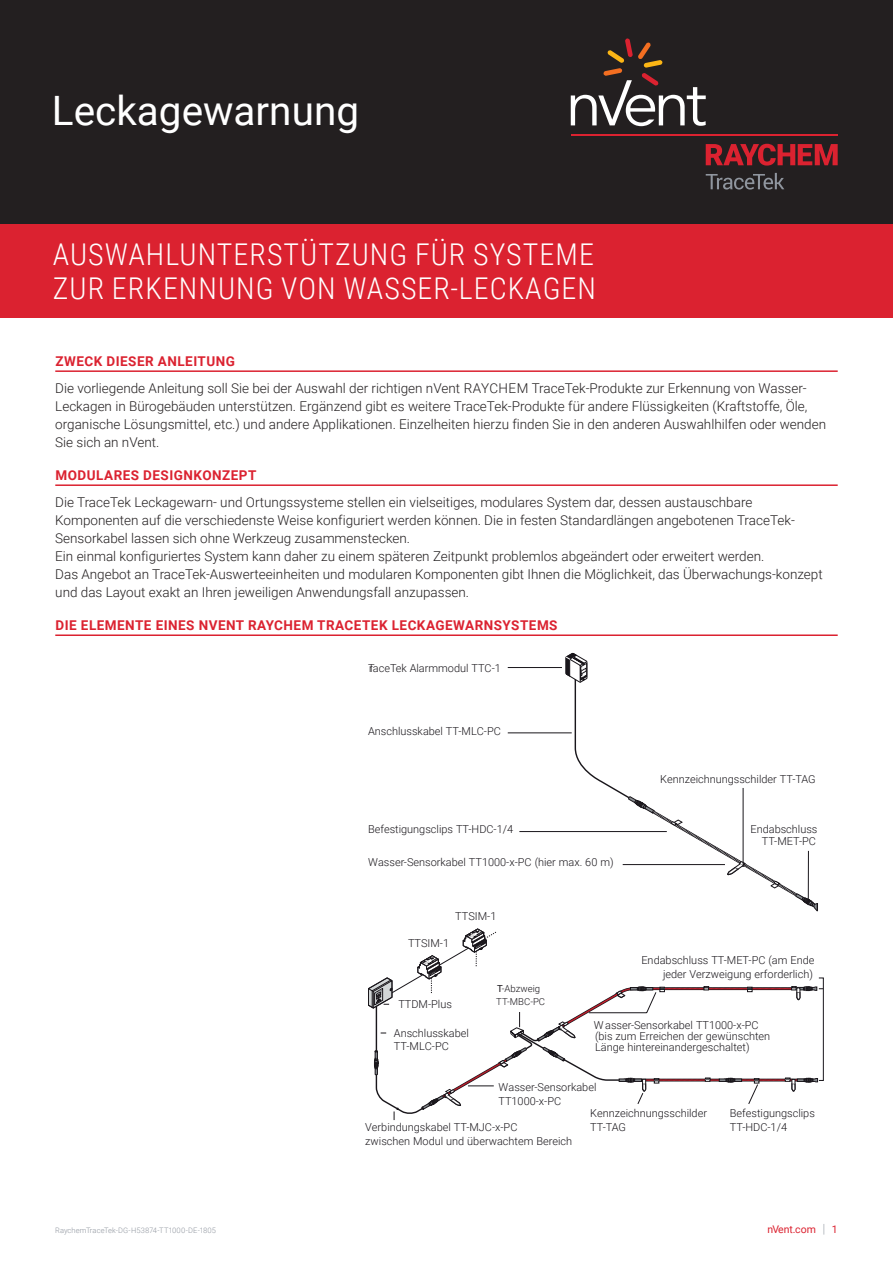
<style>
.page{position:relative;width:893px;height:1263px;background:#fff}
.page>*{position:absolute;margin:0;border:0;box-sizing:border-box;transform-origin:0 0}
.t1{font:40.5px "Roboto";color:#fff}
.t2{font:300 30px/33.8px "Roboto Condensed";letter-spacing:.035em;color:#fff}
.t3{font:300 13.5px/18px "Roboto";color:#231f20}
.t4{font:700 13.5px "Roboto";letter-spacing:.035em;color:#db2230}
.t5{font:300 10.95px/13.6px "Roboto";color:#19161b}
.t6{font:10.5px "Roboto";color:#db2230}
.t7{font:300 9.6px/13.6px "Roboto";color:#19161b}
.t8{font:300 7.5px "Roboto";letter-spacing:.01em;color:#8f959e}
.s1{font-weight:400}
.s2{font-weight:300;font-size:12.6px;color:#8f959e}
</style>
<div class="page">
<div style="left:0;top:0;width:893px;height:224px;background:#231f20"></div>
<div style="left:0;top:224px;width:893px;height:94px;background:#db2230"></div>
<svg style="left:706px;top:173px;width:78px;height:17px"></svg>
<svg style="left:706px;top:144px;width:132px;height:22px"></svg>
<hr style="left:571px;top:134px;width:267px;height:2px;background:#db2230">
<svg style="left:571px;top:38px;width:135px;height:88px"></svg>
<hr style="left:55px;top:370px;width:783px;height:2px;background:#db2230">
<hr style="left:55px;top:484px;width:783px;height:2px;background:#db2230">
<hr style="left:55px;top:634px;width:783px;height:2px;background:#db2230">
<svg style="left:566px;top:653px;width:252px;height:258px"></svg>
<svg style="left:368px;top:928px;width:455px;height:188px"></svg>
<hr style="left:508px;top:667px;width:54px;height:1px;background:#19161b">
<hr style="left:508px;top:733px;width:64px;height:1px;background:#19161b">
<hr style="left:519px;top:831px;width:148px;height:1px;background:#19161b">
<hr style="left:623px;top:864px;width:102px;height:1px;background:#19161b">
<hr style="left:743px;top:788px;width:1px;height:77px;background:#19161b">
<hr style="left:808px;top:851px;width:1px;height:51px;background:#19161b">
<h1 class="t1" style="left:52px;top:82px;width:309px">Leckagewarnung</h1>
<h2 class="t2" style="left:53px;top:236px;width:545px">AUSWAHLUNTERSTÜTZUNG FÜR SYSTEME<br>ZUR ERKENNUNG VON WASSER-LECKAGEN</h2>
<p class="t4" style="left:56px;top:352px;width:181px">ZWECK DIESER ANLEITUNG</p>
<p class="t3" style="left:55px;top:378px;width:772px">Die vorliegende Anleitung soll Sie bei der Auswahl der richtigen nVent RAYCHEM TraceTek-Produkte zur Erkennung von Wasser-Leckagen in Bürogebäuden unterstützen. Ergänzend gibt es weitere TraceTek-Produkte für andere Flüssigkeiten (Kraftstoffe, Öle, organische Lösungsmittel, etc.) und andere Applikationen. Einzelheiten hierzu finden Sie in den anderen Auswahlhilfen oder wenden Sie sich an nVent.</p>
<p class="t4" style="left:56px;top:466px;width:202px">MODULARES DESIGNKONZEPT</p>
<p class="t3" style="left:55px;top:492px;width:769px">Die TraceTek Leckagewarn- und Ortungssysteme stellen ein vielseitiges, modulares System dar, dessen austauschbare Komponenten auf die verschiedenste Weise konfiguriert werden können. Die in festen Standardlängen angebotenen TraceTek-Sensorkabel lassen sich ohne Werkzeug zusammenstecken.<br>Ein einmal konfiguriertes System kann daher zu einem späteren Zeitpunkt problemlos abgeändert oder erweitert werden.<br>Das Angebot an TraceTek-Auswerteeinheiten und modularen Komponenten gibt Ihnen die Möglichkeit, das Überwachungs-konzept und das Layout exakt an Ihren jeweiligen Anwendungsfall anzupassen.</p>
<p class="t4" style="left:56px;top:616px;width:504px">DIE ELEMENTE EINES NVENT RAYCHEM TRACETEK LECKAGEWARNSYSTEMS</p>
<p class="t5" style="left:368px;top:661px;width:134px">TraceTek Alarmmodul TTC-1</p>
<p class="t5" style="left:368px;top:723px;width:134px">Anschlusskabel TT-MLC-PC</p>
<p class="t5" style="left:368px;top:822px;width:147px">Befestigungsclips TT-HDC-1/4</p>
<p class="t5" style="left:368px;top:855px;width:247px">Wasser-Sensorkabel TT1000-x-PC (hier max. 60 m)</p>
<p class="t5" style="left:408px;top:935px;width:43px">TTSIM-1</p>
<p class="t5" style="left:455px;top:908px;width:43px">TTSIM-1</p>
<p class="t5" style="left:660px;top:771px;width:157px">Kennzeichnungsschilder TT-TAG</p>
<p class="t5" style="left:750px;top:822px;width:68px;line-height:12.3px;text-align:right">Endabschluss<br>TT-MET-PC</p>
<p class="t5" style="left:641px;top:953px;width:175px;text-align:right">Endabschluss TT-MET-PC (am Ende jeder Verzweigung erforderlich)</p>
<p class="t5" style="left:398px;top:996px;width:55px">TTDM-Plus</p>
<p class="t5" style="left:394px;top:1025px;width:76px">Anschlusskabel<br>TT-MLC-PC</p>
<p class="t7" style="left:496px;top:981px;width:50px"><span class="s1">T</span>-Abzweig<br>TT-MBC-PC</p>
<p class="t5" style="left:594px;top:1019px;width:178px;line-height:10.9px">Wasser-Sensorkabel TT1000-x-PC (bis zum Erreichen der gewünschten<br>Länge hintereinandergeschaltet)</p>
<p class="t5" style="left:498px;top:1080px;width:99px">Wasser-Sensorkabel<br>TT1000-x-PC</p>
<p class="t5" style="left:365px;top:1120px;width:208px">Verbindungskabel TT-MJC-x-PC<br>zwischen Modul und überwachtem Bereich</p>
<p class="t5" style="left:590px;top:1106px;width:118px">Kennzeichnungsschilder<br>TT-TAG</p>
<p class="t5" style="left:730px;top:1106px;width:87px">Befestigungsclips<br>TT-HDC-1/4</p>
<p class="t8" style="left:55px;top:1225px;width:162px">RaychemTraceTek-DG-H53874-TT1000-DE-1805</p>
<p class="t6" style="left:767px;top:1222px;width:72px">nVent.com <span class="s2">|</span> 1</p>
</div>
